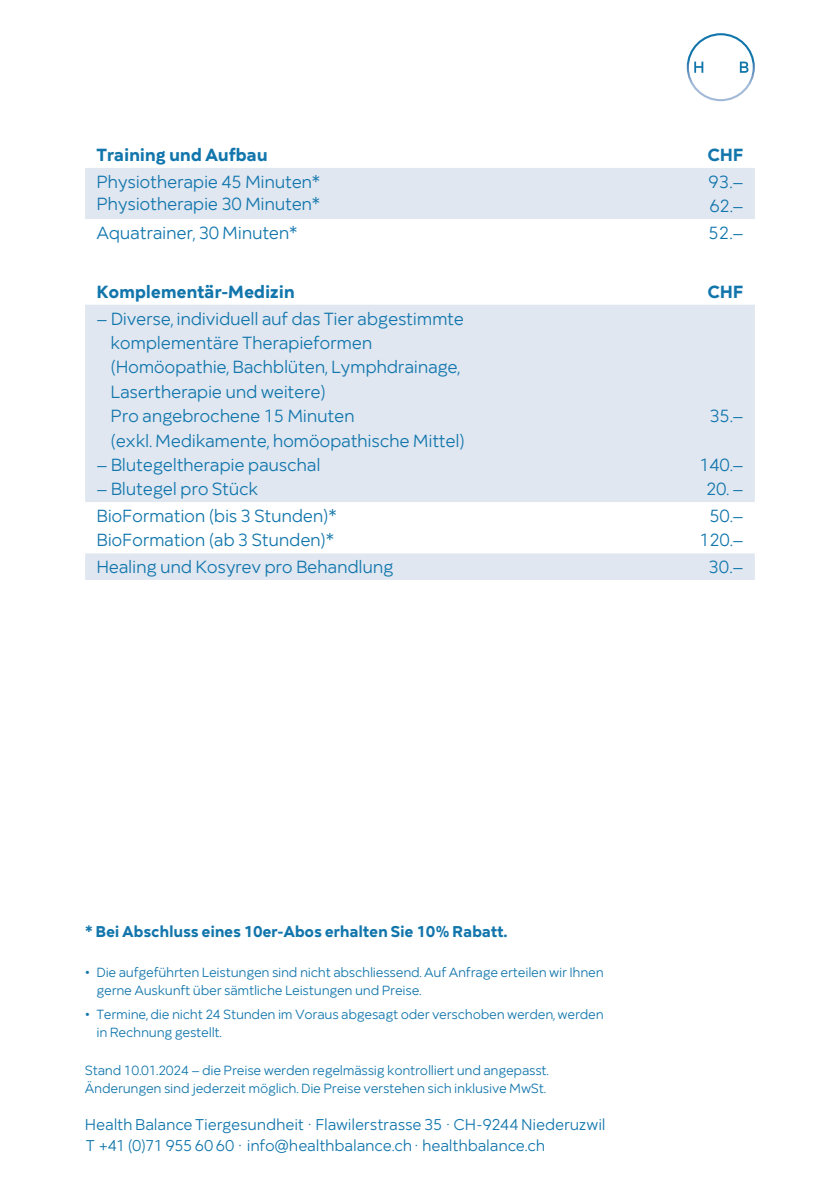
<style>
.page{position:relative;width:840px;height:1191px;background:#fff}
.page>*{position:absolute;margin:0;border:0;box-sizing:border-box;transform-origin:0 0}
.t1{font:18px/24.4px "Mirai";letter-spacing:-.02em;color:#1276ac}
.t2{font:700 18px "Mirai";letter-spacing:-.02em;color:#1276ac}
.t3{font:16px/21px "Mirai";letter-spacing:-.015em;color:#1276ac}
.t4{font:700 16px "Mirai";letter-spacing:-.02em;color:#1276ac}
.t5{font:13.6px/18px "Mirai";letter-spacing:-.02em;color:#1276ac}
</style>
<div class="page">
<div style="left:85px;top:168px;width:669px;height:51px;background:#e0e7f1"></div>
<div style="left:85px;top:305px;width:669px;height:275px;background:#e0e7f1"></div>
<svg style="left:85px;top:502px;width:669px;height:51px"></svg>
<svg style="left:686px;top:33px;width:68px;height:68px"></svg>
<p class="t2" style="left:96px;top:140px;width:173px">Training und Aufbau</p>
<p class="t2" style="left:707px;top:140px;width:38px">CHF</p>
<p class="t1" style="left:96px;top:169px;width:225px;line-height:22px">Physiotherapie 45 Minuten*<br>Physiotherapie 30 Minuten*</p>
<p class="t1" style="left:707px;top:168px;width:37px">93.–</p>
<p class="t1" style="left:709px;top:192px;width:35px">62.–</p>
<p class="t1" style="left:96px;top:219px;width:202px">Aquatrainer, 30 Minuten*</p>
<p class="t1" style="left:708px;top:219px;width:36px">52.–</p>
<p class="t2" style="left:96px;top:277px;width:200px">Komplementär-Medizin</p>
<p class="t2" style="left:707px;top:277px;width:38px">CHF</p>
<p class="t1" style="left:110px;top:305px;width:355px;text-indent:-14px">– Diverse, individuell auf das Tier abgestimmte komplementäre Therapieformen (Homöopathie, Bachblüten, Lymphdrainage, Lasertherapie und weitere)</p>
<p class="t1" style="left:110px;top:402px;width:245px">Pro angebrochene 15 Minuten</p>
<p class="t1" style="left:110px;top:427px;width:355px">(exkl. Medikamente, homöopathische Mittel)</p>
<p class="t1" style="left:96px;top:451px;width:225px">– Blutegeltherapie pauschal</p>
<p class="t1" style="left:96px;top:475px;width:163px">– Blutegel pro Stück</p>
<p class="t1" style="left:709px;top:402px;width:35px">35.–</p>
<p class="t1" style="left:699px;top:451px;width:45px">140.–</p>
<p class="t1" style="left:705px;top:475px;width:39px">20. –</p>
<p class="t1" style="left:96px;top:502px;width:242px">BioFormation (bis 3 Stunden)*</p>
<p class="t1" style="left:96px;top:526px;width:239px">BioFormation (ab 3 Stunden)*</p>
<p class="t1" style="left:709px;top:502px;width:35px">50.–</p>
<p class="t1" style="left:699px;top:526px;width:45px">120.–</p>
<p class="t1" style="left:96px;top:553px;width:298px">Healing und Kosyrev pro Behandlung</p>
<p class="t1" style="left:708px;top:553px;width:36px">30.–</p>
<p class="t4" style="left:85px;top:918px;width:423px">* Bei Abschluss eines 10er-Abos erhalten Sie 10% Rabatt.</p>
<p class="t5" style="left:96px;top:961px;width:508px;text-indent:-11px">• Die aufgeführten Leistungen sind nicht abschliessend. Auf Anfrage erteilen wir Ihnen gerne Auskunft über sämtliche Leistungen und Preise.</p>
<p class="t5" style="left:96px;top:1004px;width:508px;text-indent:-11px">• Termine, die nicht 24 Stunden im Voraus abgesagt oder verschoben werden, werden in Rechnung gestellt.</p>
<p class="t5" style="left:85px;top:1060px;width:465px">Stand 10.01.2024 – die Preise werden regelmässig kontrolliert und angepasst.<br>Änderungen sind jederzeit möglich. Die Preise verstehen sich inklusive MwSt.</p>
<p class="t3" style="left:85px;top:1113px;width:522px">Health Balance Tiergesundheit · Flawilerstrasse 35 · CH-9244 Niederuzwil<br>T +41 (0)71 955 60 60 · info@healthbalance.ch · healthbalance.ch</p>
</div>
